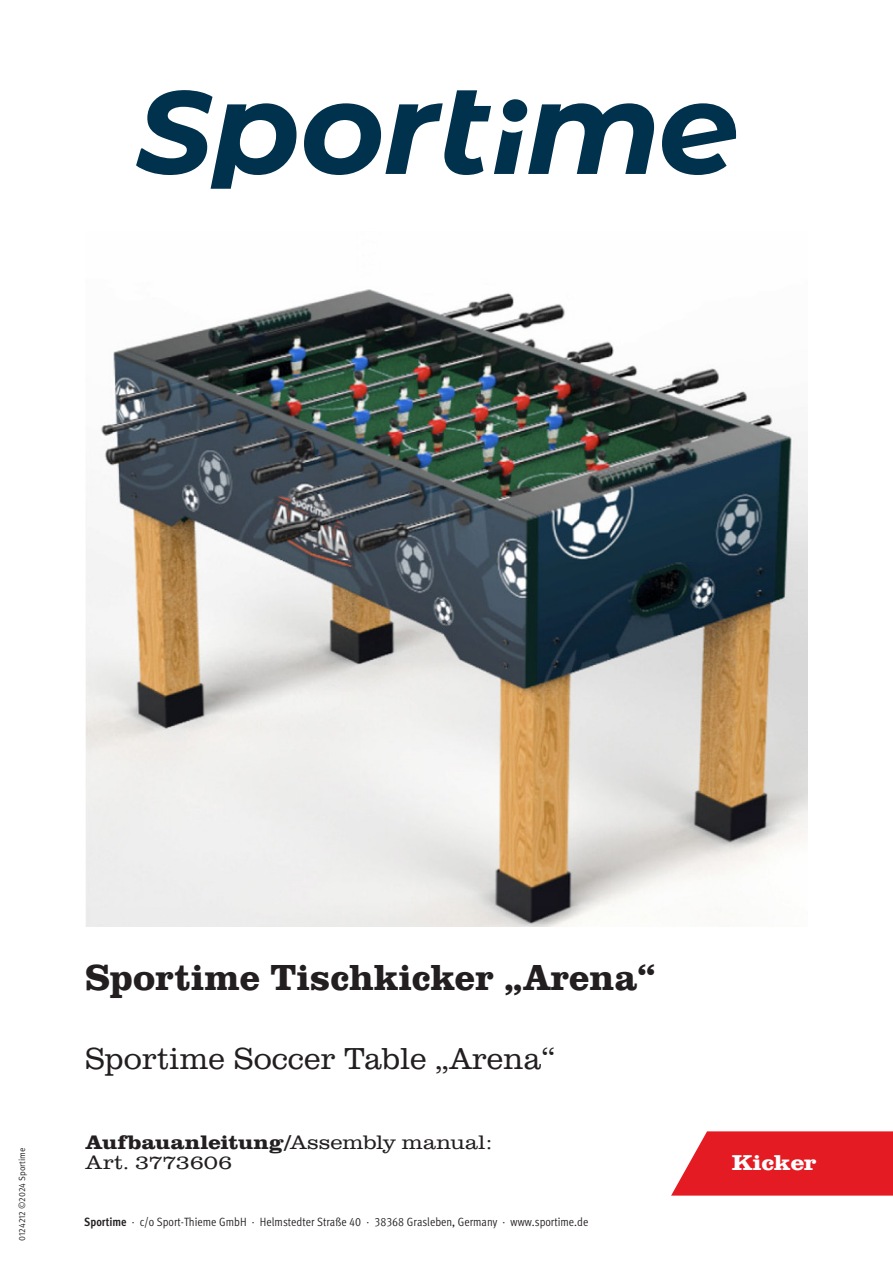
<style>
.page{position:relative;width:893px;height:1263px;background:#fff}
.page>*{position:absolute;margin:0;border:0;box-sizing:border-box;transform-origin:0 0}
.t1{font:700 37.5px "Clarendon URW";color:#231f20}
.t2{font:300 31.35px "Clarendon URW";color:#231f20}
.t3{font:700 22.2px "Clarendon URW";letter-spacing:-.015em;color:#fff;scale:1.15 1}
.Art_-Beschreibung{font:300 20.25px/20.2px "Clarendon URW";letter-spacing:-.005em;color:#231f20;scale:1.15 1}
.Fließtext_fett_klein{font:12px "Meta Pro Cond Norm";color:#231f20}
.Fließtext{font:9px "Meta Pro Norm";color:#231f20;scale:.93 1}
.s1{font-weight:700}
.s2{font-family:"Meta Pro";font-weight:700;font-stretch:condensed}
</style>
<div class="page">
<svg style="left:671px;top:1131px;width:222px;height:64px"></svg>
<img style="left:85px;top:289px;width:723px;height:638px">
<svg style="left:662px;top:103px;width:74px;height:72px"></svg>
<svg style="left:136px;top:90px;width:160px;height:99px"></svg>
<svg style="left:304px;top:90px;width:350px;height:85px"></svg>
<p class="Fließtext" style="left:15px;top:1241px;width:101px;rotate:-90deg">0124212 ©2024 Sportime</p>
<p class="t1" style="left:85px;top:950px;width:572px">Sportime Tischkicker „Arena“</p>
<p class="t2" style="left:85px;top:1037px;width:471px">Sportime Soccer Table „Arena“</p>
<p class="Art_-Beschreibung" style="left:86px;top:1131px;width:354px"><span class="s1">Aufbauanleitung/</span>Assembly manual:<br>Art. 3773606</p>
<p class="Fließtext_fett_klein" style="left:84px;top:1213px;width:506px"><span class="s2">Sportime</span> · c/o Sport-Thieme GmbH · Helmstedter Straße 40 · 38368 Grasleben, Germany · www.sportime.de</p>
<h3 class="t3" style="left:732px;top:1146px;width:75px">Kicker</h3>
</div>
